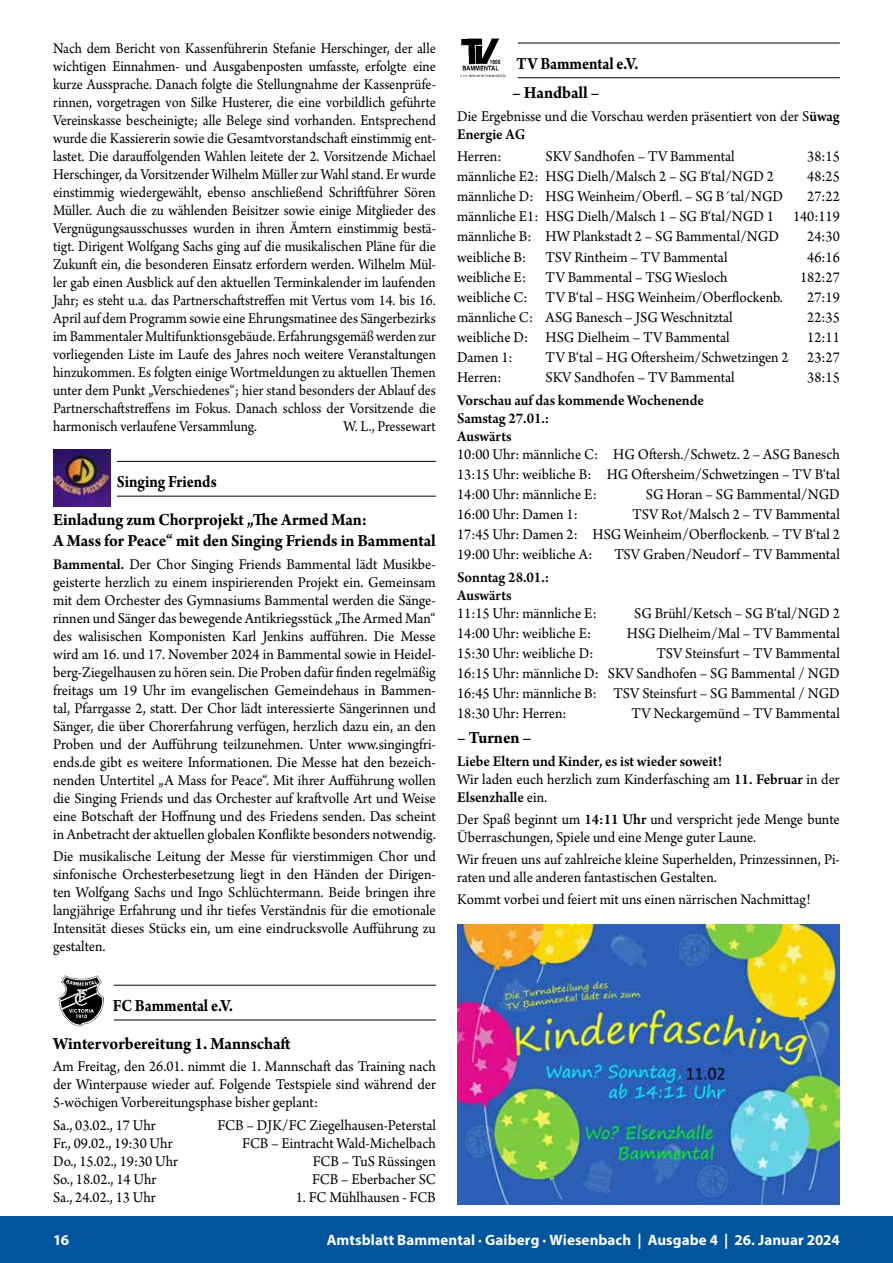
<style>
.page{position:relative;width:893px;height:1263px;background:#fff}
.page>*{position:absolute;margin:0;border:0;box-sizing:border-box;transform-origin:0 0}
.t1{font:700 18px/38px "Arno Pro";letter-spacing:-.005em;color:#000;scale:.88 1}
.t2{font:700 18px "Arno Pro";letter-spacing:-.005em;color:#000;scale:.94 1}
.t3{font:700 18px "Arno Pro";letter-spacing:-.005em;color:#000;scale:.95 1}
.t4{font:15.75px/18px "Arno Pro";color:#000;text-align:justify;scale:.95 1}
.t5{font:15.75px/18px "Arno Pro";color:#000;text-align:justify;scale:.92 1}
.t6{font:600 15.75px/18px "Arno Pro";color:#000;scale:.95 1}
.t7{font:700 15px "Myriad Pro";letter-spacing:.005em;color:#fff}
.s1{font-weight:600}
.s2{font-weight:400}
</style>
<div class="page">
<div style="left:0;top:1216px;width:893px;height:47px;background:#00559d"></div>
<hr style="left:53px;top:461px;width:383px;height:1px;background:#000">
<hr style="left:53px;top:496px;width:383px;height:1px;background:#000">
<hr style="left:114px;top:985px;width:322px;height:1px;background:#000">
<hr style="left:114px;top:1019px;width:322px;height:1px;background:#000">
<div style="left:53px;top:449px;width:64px;height:58px;background:linear-gradient(to bottom,#fff,#fff)"></div>
<img style="left:53px;top:449px;width:57px;height:58px">
<img style="left:58px;top:975px;width:46px;height:52px">
<hr style="left:518px;top:43px;width:322px;height:1px;background:#000">
<hr style="left:518px;top:77px;width:322px;height:1px;background:#000">
<img style="left:457px;top:924px;width:383px;height:281px">
<img style="left:460px;top:38px;width:46px;height:39px">
<p class="t5" style="left:53px;top:40px;width:418px">Nach dem Bericht von Kassenführerin Stefanie Herschinger, der alle wichtigen Einnahmen- und Ausgabenposten umfasste, erfolgte eine kurze Aussprache. Danach folgte die Stellungnahme der Kassenprüfe&shy;rinnen, vorgetragen von Silke Husterer, die eine vorbildlich geführte Vereinskasse bescheinigte; alle Belege sind vorhanden. Entsprechend wurde die Kassiererin sowie die Gesamtvorstandschaft einstimmig ent&shy;lastet. Die darauffolgenden Wahlen leitete der 2. Vorsitzende Michael Herschinger, da Vorsitzender Wilhelm Müller zur Wahl stand. Er wurde einstimmig wiedergewählt, ebenso anschließend Schriftführer Sören Müller. Auch die zu wählenden Beisitzer sowie einige Mitglieder des Vergnügungsausschusses wurden in ihren Ämtern einstimmig bestä&shy;tigt. Dirigent Wolfgang Sachs ging auf die musikalischen Pläne für die Zukunft ein, die besonderen Einsatz erfordern werden. Wilhelm Mül&shy;ler gab einen Ausblick auf den aktuellen Terminkalender im laufenden Jahr; es steht u.a. das Partnerschaftstreffen mit Vertus vom 14. bis 16.<br>April auf dem Programm sowie eine Ehrungsmatinee des Sängerbezirks im Bammentaler Multifunktionsgebäude. Erfahrungsgemäß werden zur vorliegenden Liste im Laufe des Jahres noch weitere Veranstaltungen hinzukommen. Es folgten einige Wortmeldungen zu aktuellen Themen unter dem Punkt „Verschiedenes“; hier stand besonders der Ablauf des Partnerschaftstreffens im Fokus. Danach schloss der Vorsitzende die harmonisch verlaufene Versammlung.</p>
<p class="t5" style="left:343px;top:418px;width:102px">W. L., Pressewart</p>
<p class="t1" style="left:53px;top:464px;width:358px;text-indent:64px">Singing Friends<br>Einladung zum Chorprojekt „The Armed Man:</p>
<p class="t2" style="left:53px;top:530px;width:409px">A Mass for Peace“ mit den Singing Friends in Bammental</p>
<p class="t4" style="left:53px;top:556px;width:404px"><span class="s1">Bammental.</span> Der Chor Singing Friends Bammental lädt Musikbe&shy;geisterte herzlich zu einem inspirierenden Projekt ein. Gemeinsam mit dem Orchester des Gymnasiums Bammental werden die Sänge&shy;rinnen und Sänger das bewegende Antikriegsstück „The Armed Man“ des walisischen Komponisten Karl Jenkins aufführen. Die Messe wird am 16. und 17. November 2024 in Bammental sowie in Heidel&shy;berg-Ziegelhausen zu hören sein. Die Proben dafür finden regelmäßig freitags um 19 Uhr im evangelischen Gemeindehaus in Bammen&shy;tal, Pfarrgasse 2, statt. Der Chor lädt interessierte Sängerinnen und Sänger, die über Chorerfahrung verfügen, herzlich dazu ein, an den Proben und der Aufführung teilzunehmen. Unter www.singingfri&shy;ends.de gibt es weitere Informationen. Die Messe hat den bezeich&shy;nenden Untertitel „A Mass for Peace“. Mit ihrer Aufführung wollen die Singing Friends und das Orchester auf kraftvolle Art und Weise eine Botschaft der Hoffnung und des Friedens senden. Das scheint in Anbetracht der aktuellen globalen Konflikte besonders notwendig.</p>
<p class="t4" style="left:53px;top:848px;width:404px">Die musikalische Leitung der Messe für vierstimmigen Chor und sinfonische Orchesterbesetzung liegt in den Händen der Dirigen&shy;ten Wolfgang Sachs und Ingo Schlüchtermann. Beide bringen ihre langjährige Erfahrung und ihr tiefes Verständnis für die emotionale Intensität dieses Stücks ein, um eine eindrucksvolle Aufführung zu gestalten.</p>
<p class="t1" style="left:53px;top:988px;width:271px;text-align:center">FC Bammental e.V.<br>Wintervorbereitung 1. Mannschaft</p>
<p class="t4" style="left:53px;top:1058px;width:404px">Am Freitag, den 26.01. nimmt die 1. Mannschaft das Training nach der Winterpause wieder auf. Folgende Testspiele sind während der 5-wöchigen Vorbereitungsphase bisher geplant:</p>
<p class="t4" style="left:53px;top:1117px;width:110px">Sa., 03.02., 17 Uhr</p>
<p class="t4" style="left:217px;top:1117px;width:231px">FCB – DJK/FC Ziegelhausen-Peterstal</p>
<p class="t4" style="left:53px;top:1135px;width:127px">Fr., 09.02., 19:30 Uhr</p>
<p class="t4" style="left:242px;top:1135px;width:205px">FCB – Eintracht Wald-Michelbach</p>
<p class="t4" style="left:53px;top:1153px;width:133px">Do., 15.02., 19:30 Uhr</p>
<p class="t4" style="left:313px;top:1153px;width:131px">FCB – TuS Rüssingen</p>
<p class="t4" style="left:53px;top:1171px;width:110px">So., 18.02., 14 Uhr</p>
<p class="t4" style="left:312px;top:1171px;width:132px">FCB – Eberbacher SC</p>
<p class="t4" style="left:53px;top:1189px;width:110px">Sa., 24.02., 13 Uhr</p>
<p class="t4" style="left:296px;top:1189px;width:149px">1. FC Mühlhausen - FCB</p>
<p class="t1" style="left:517px;top:45px;width:140px">TV Bammental e.V.</p>
<p class="t3" style="left:512px;top:83px;width:93px">– Handball –</p>
<p class="t4" style="left:457px;top:108px;width:404px">Die Ergebnisse und die Vorschau werden präsentiert von der S<span class="s1">üwag<br>Energie AG</span></p>
<p class="t4" style="left:457px;top:148px;width:48px">Herren:</p>
<p class="t4" style="left:546px;top:148px;width:200px">SKV Sandhofen – TV Bammental</p>
<p class="t4" style="left:807px;top:148px;width:36px">38:15</p>
<p class="t4" style="left:457px;top:168px;width:335px">männliche E2: HSG Dielh/Malsch 2 – SG B‘tal/NGD 2</p>
<p class="t4" style="left:807px;top:168px;width:36px">48:25</p>
<p class="t4" style="left:457px;top:188px;width:345px">männliche D: HSG Weinheim/Oberfl. – SG B´tal/NGD</p>
<p class="t4" style="left:457px;top:187px;width:404px;line-height:20.1px;text-indent:350px">27:22 männliche E1: HSG Dielh/Malsch 1 – SG B‘tal/NGD 1 140:119 männliche B: HW Plankstadt 2 – SG Bammental/NGD</p>
<p class="t4" style="left:807px;top:229px;width:36px">24:30</p>
<p class="t4" style="left:457px;top:249px;width:286px">weibliche B: TSV Rintheim – TV Bammental</p>
<p class="t4" style="left:807px;top:249px;width:36px">46:16</p>
<p class="t4" style="left:457px;top:269px;width:286px">weibliche E: TV Bammental – TSG Wiesloch</p>
<p class="t4" style="left:800px;top:269px;width:43px">182:27</p>
<p class="t4" style="left:457px;top:289px;width:344px">weibliche C: TV B‘tal – HSG Weinheim/Oberflockenb.</p>
<p class="t4" style="left:807px;top:289px;width:36px">27:19</p>
<p class="t4" style="left:457px;top:309px;width:292px">männliche C: ASG Banesch – JSG Weschnitztal</p>
<p class="t4" style="left:807px;top:309px;width:36px">22:35</p>
<p class="t4" style="left:457px;top:329px;width:288px">weibliche D: HSG Dielheim – TV Bammental</p>
<p class="t4" style="left:807px;top:329px;width:36px">12:11</p>
<p class="t4" style="left:457px;top:349px;width:60px">Damen 1:</p>
<p class="t4" style="left:546px;top:349px;width:311px">TV B‘tal – HG Oftersheim/Schwetzingen 2 23:27</p>
<p class="t4" style="left:457px;top:369px;width:48px">Herren:</p>
<p class="t4" style="left:546px;top:369px;width:200px">SKV Sandhofen – TV Bammental</p>
<p class="t4" style="left:807px;top:369px;width:36px">38:15</p>
<p class="t6" style="left:457px;top:392px;width:261px">Vorschau auf das kommende Wochenende<br>Samstag 27.01.:<br>Auswärts</p>
<p class="t4" style="left:457px;top:445px;width:404px;line-height:20.1px">10:00 Uhr: männliche C: HG Oftersh./Schwetz. 2 – ASG Banesch 13:15 Uhr: weibliche B: HG Oftersheim/Schwetzingen – TV B‘tal 14:00 Uhr: männliche E:</p>
<p class="t4" style="left:646px;top:486px;width:206px">SG Horan – SG Bammental/NGD</p>
<p class="t4" style="left:457px;top:505px;width:404px;line-height:20.1px;text-indent:175px">TSV Rot/Malsch 2 – TV Bammental 17:45 Uhr: Damen 2: HSG Weinheim/Oberflockenb. – TV B‘tal 2<br>19:00 Uhr: weibliche A:</p>
<p class="t4" style="left:457px;top:506px;width:128px">16:00 Uhr: Damen 1:</p>
<p class="t4" style="left:614px;top:546px;width:239px">TSV Graben/Neudorf – TV Bammental</p>
<p class="t6" style="left:457px;top:569px;width:99px">Sonntag 28.01.:<br>Auswärts</p>
<p class="t4" style="left:457px;top:605px;width:148px">11:15 Uhr: männliche E:</p>
<p class="t4" style="left:634px;top:605px;width:218px">SG Brühl/Ketsch – SG B‘tal/NGD 2</p>
<p class="t4" style="left:457px;top:625px;width:143px">14:00 Uhr: weibliche E:</p>
<p class="t4" style="left:627px;top:625px;width:226px">HSG Dielheim/Mal – TV Bammental</p>
<p class="t4" style="left:457px;top:645px;width:145px">15:30 Uhr: weibliche D:</p>
<p class="t4" style="left:457px;top:644px;width:404px;line-height:20.1px;text-indent:199px">TSV Steinsfurt – TV Bammental 16:15 Uhr: männliche D: SKV Sandhofen – SG Bammental / NGD 16:45 Uhr: männliche B: TSV Steinsfurt – SG Bammental / NGD 18:30 Uhr: Herren:</p>
<p class="t4" style="left:631px;top:705px;width:221px">TV Neckargemünd – TV Bammental</p>
<p class="t3" style="left:457px;top:727px;width:80px">– Turnen –</p>
<p class="t6" style="left:457px;top:753px;width:404px">Liebe Eltern und Kinder, es ist wieder soweit!<br><span class="s2">Wir laden euch herzlich zum Kinderfasching am</span> 11. Februar <span class="s2">in der<br></span>Elsenzhalle <span class="s2">ein.</span></p>
<p class="t4" style="left:457px;top:811px;width:404px">Der Spaß beginnt um <span class="s1">14:11 Uhr</span> und verspricht jede Menge bunte<br>Überraschungen, Spiele und eine Menge guter Laune.</p>
<p class="t4" style="left:457px;top:851px;width:404px">Wir freuen uns auf zahlreiche kleine Superhelden, Prinzessinnen, Pi&shy;raten und alle anderen fantastischen Gestalten.</p>
<p class="t4" style="left:457px;top:891px;width:373px">Kommt vorbei und feiert mit uns einen närrischen Nachmittag!</p>
<p class="t7" style="left:53px;top:1230px;width:18px">16</p>
<p class="t7" style="left:327px;top:1230px;width:515px">Amtsblatt Bammental · Gaiberg · Wiesenbach | Ausgabe 4 | 26. Januar 2024</p>
</div>
